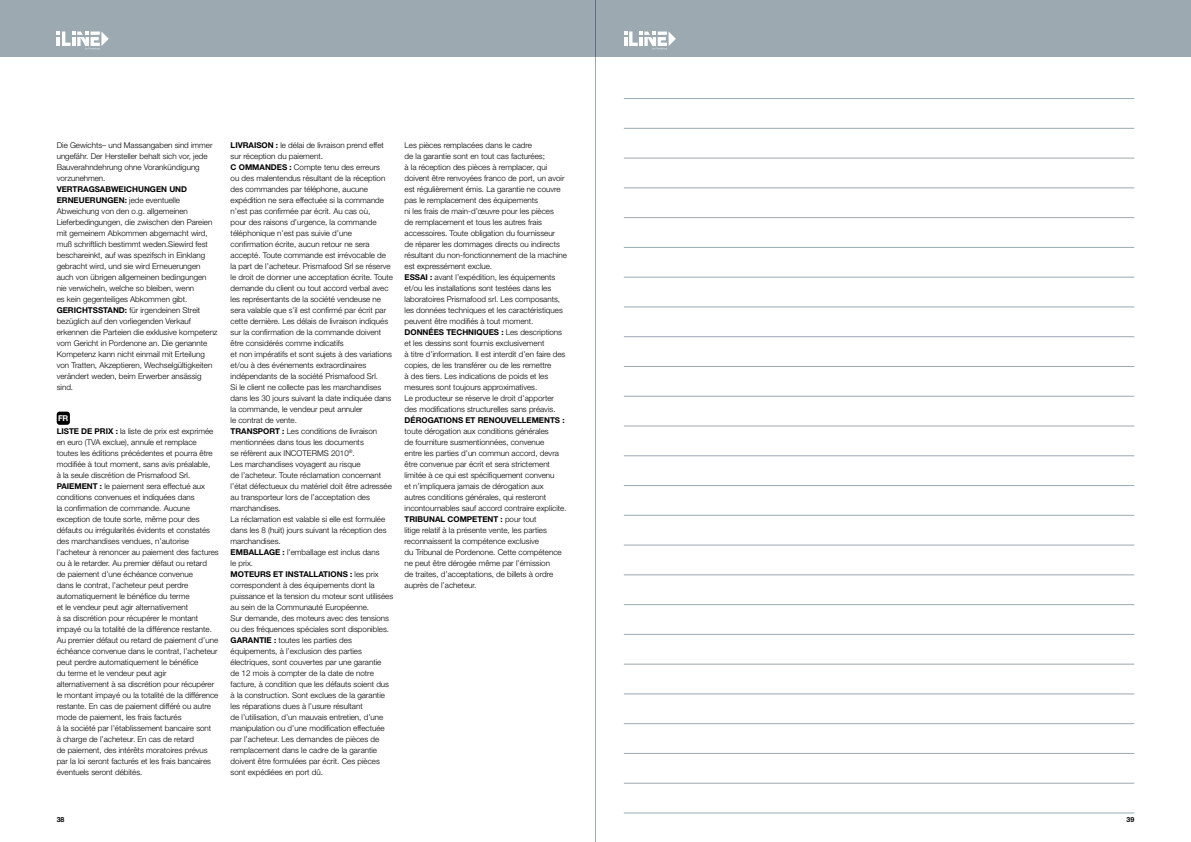
<style>
.page{position:relative;width:1191px;height:842px;background:#fff}
.page>*{position:absolute;margin:0;border:0;box-sizing:border-box;transform-origin:0 0}
.t1{font:300 8px/11px "Helvetica Neue LT Std";color:#000}
.t2{font:700 8px "Helvetica Neue LT Std";color:#000}
.t3{font:700 7px "Helvetica Neue LT Std";color:#000}
.s1{font-weight:700}
.s2{font-weight:700;color:#fff}
</style>
<div class="page">
<div style="left:57px;top:412px;width:13px;height:13px;background:#000;border-radius:3px"></div>
<div style="left:0;top:0;width:1191px;height:57px;background:#9ca9b1"></div>
<svg style="left:57px;top:31px;width:52px;height:19px"></svg>
<hr style="left:624px;top:98px;width:510px;height:1px;background:#9ca9b1">
<hr style="left:624px;top:128px;width:510px;height:1px;background:#9ca9b1">
<hr style="left:624px;top:158px;width:510px;height:1px;background:#9ca9b1">
<hr style="left:624px;top:187px;width:510px;height:1px;background:#9ca9b1">
<hr style="left:624px;top:217px;width:510px;height:1px;background:#9ca9b1">
<hr style="left:624px;top:247px;width:510px;height:1px;background:#9ca9b1">
<hr style="left:624px;top:277px;width:510px;height:1px;background:#9ca9b1">
<hr style="left:624px;top:306px;width:510px;height:1px;background:#9ca9b1">
<hr style="left:624px;top:336px;width:510px;height:1px;background:#9ca9b1">
<hr style="left:624px;top:366px;width:510px;height:1px;background:#9ca9b1">
<hr style="left:624px;top:396px;width:510px;height:1px;background:#9ca9b1">
<hr style="left:624px;top:425px;width:510px;height:1px;background:#9ca9b1">
<hr style="left:624px;top:455px;width:510px;height:1px;background:#9ca9b1">
<hr style="left:624px;top:485px;width:510px;height:1px;background:#9ca9b1">
<hr style="left:624px;top:515px;width:510px;height:1px;background:#9ca9b1">
<hr style="left:624px;top:545px;width:510px;height:1px;background:#9ca9b1">
<hr style="left:624px;top:574px;width:510px;height:1px;background:#9ca9b1">
<hr style="left:624px;top:604px;width:510px;height:1px;background:#9ca9b1">
<hr style="left:624px;top:634px;width:510px;height:1px;background:#9ca9b1">
<hr style="left:624px;top:664px;width:510px;height:1px;background:#9ca9b1">
<hr style="left:624px;top:693px;width:510px;height:1px;background:#9ca9b1">
<hr style="left:624px;top:723px;width:510px;height:1px;background:#9ca9b1">
<hr style="left:624px;top:753px;width:510px;height:1px;background:#9ca9b1">
<hr style="left:624px;top:783px;width:510px;height:1px;background:#9ca9b1">
<hr style="left:624px;top:812px;width:510px;height:1px;background:#9ca9b1">
<svg style="left:624px;top:31px;width:52px;height:19px"></svg>
<hr style="left:595px;top:0;width:1px;height:842px;background:#9ca9b1">
<p class="t1" style="left:57px;top:139px;width:157px">Die Gewichts– und Massangaben sind immer ungefähr. Der Hersteller behalt sich vor, jede Bauverahndehrung ohne Vorankündigung vorzunehmen.</p>
<p class="t1" style="left:57px;top:183px;width:162px"><span class="s1">VERTRAGSABWEICHUNGEN UND ERNEUERUNGEN:</span> jede eventuelle Abweichung von den o.g. allgemeinen Lieferbedingungen, die zwischen den Pareien mit gemeinem Abkommen abgemacht wird, muß schriftlich bestimmt weden.Siewird fest beschareinkt, auf was spezifsch in Einklang gebracht wird, und sie wird Erneuerungen auch von übrigen allgemeinen bedingungen nie verwicheln, welche so bleiben, wenn<br>es kein gegenteiliges Abkommen gibt.<br><span class="s1">GERICHTSSTAND:</span> für irgendeinen Streit bezüglich auf den vorliegenden Verkauf erkennen die Parteien die exklusive kompetenz vom Gericht in Pordenone an. Die genannte Kompetenz kann nicht einmail mit Erteilung von Tratten, Akzeptieren, Wechselgültigkeiten verändert weden, beim Erwerber ansässig sind.</p>
<p class="t1" style="left:57px;top:412px;width:158px;line-height:12.7px"><span class="s2">FR<br></span><span class="s1">LISTE DE PRIX :</span> la liste de prix est exprimée</p>
<p class="t1" style="left:57px;top:436px;width:163px">en euro (TVA exclue), annule et remplace toutes les éditions précédentes et pourra être modifiée à tout moment, sans avis préalable,<br>à la seule discrétion de Prismafood Srl.<br><span class="s1">PAIEMENT :</span> le paiement sera effectué aux conditions convenues et indiquées dans<br>la confirmation de commande. Aucune exception de toute sorte, même pour des défauts ou irrégularités évidents et constatés des marchandises vendues, n’autorise l’acheteur à renoncer au paiement des factures ou à le retarder. Au premier défaut ou retard<br>de paiement d’une échéance convenue<br>dans le contrat, l’acheteur peut perdre automatiquement le bénéfice du terme<br>et le vendeur peut agir alternativement<br>à sa discrétion pour récupérer le montant impayé ou la totalité de la différence restante.<br>Au premier défaut ou retard de paiement d’une échéance convenue dans le contrat, l’acheteur peut perdre automatiquement le bénéfice<br>du terme et le vendeur peut agir alternativement à sa discrétion pour récupérer le montant impayé ou la totalité de la différence restante. En cas de paiement différé ou autre mode de paiement, les frais facturés<br>à la société par l’établissement bancaire sont<br>à charge de l’acheteur. En cas de retard<br>de paiement, des intérêts moratoires prévus par la loi seront facturés et les frais bancaires éventuels seront débités.</p>
<p class="t1" style="left:231px;top:139px;width:164px"><span class="s1">LIVRAISON :</span> le délai de livraison prend effet sur réception du paiement.<br><span class="s1">C OMMANDES :</span> Compte tenu des erreurs<br>ou des malentendus résultant de la réception des commandes par téléphone, aucune expédition ne sera effectuée si la commande n’est pas confirmée par écrit. Au cas où,<br>pour des raisons d’urgence, la commande téléphonique n’est pas suivie d’une confirmation écrite, aucun retour ne sera accepté. Toute commande est irrévocable de la part de l’acheteur. Prismafood Srl se réserve le droit de donner une acceptation écrite. Toute demande du client ou tout accord verbal avec les représentants de la société vendeuse ne sera valable que s’il est confirmé par écrit par cette dernière. Les délais de livraison indiqués sur la confirmation de la commande doivent être considérés comme indicatifs<br>et non impératifs et sont sujets à des variations et/ou à des événements extraordinaires indépendants de la société Prismafood Srl.<br>Si le client ne collecte pas les marchandises dans les 30 jours suivant la date indiquée dans la commande, le vendeur peut annuler<br>le contrat de vente.<br><span class="s1">TRANSPORT :</span> Les conditions de livraison mentionnées dans tous les documents<br>se réfèrent aux INCOTERMS 2010<sup>®</sup>.<br>Les marchandises voyagent au risque<br>de l’acheteur. Toute réclamation concernant l’état défectueux du matériel doit être adressée au transporteur lors de l’acceptation des marchandises.<br>La réclamation est valable si elle est formulée dans les 8 (huit) jours suivant la réception des marchandises.<br><span class="s1">EMBALLAGE :</span> l’emballage est inclus dans<br>le prix.<br><span class="s1">MOTEURS ET INSTALLATIONS :</span> les prix correspondent à des équipements dont la puissance et la tension du moteur sont utilisées au sein de la Communauté Européenne.<br>Sur demande, des moteurs avec des tensions ou des fréquences spéciales sont disponibles.<br><span class="s1">GARANTIE :</span> toutes les parties des équipements, à l’exclusion des parties électriques, sont couvertes par une garantie<br>de 12 mois à compter de la date de notre facture, à condition que les défauts soient dus à la construction. Sont exclues de la garantie les réparations dues à l’usure résultant<br>de l’utilisation, d’un mauvais entretien, d’une manipulation ou d’une modification effectuée par l’acheteur. Les demandes de pièces de remplacement dans le cadre de la garantie doivent être formulées par écrit. Ces pièces sont expédiées en port dû.</p>
<p class="t1" style="left:404px;top:139px;width:164px">Les pièces remplacées dans le cadre<br>de la garantie sont en tout cas facturées;<br>à la réception des pièces à remplacer, qui doivent être renvoyées franco de port, un avoir est régulièrement émis. La garantie ne couvre pas le remplacement des équipements<br>ni les frais de main-d’œuvre pour les pièces<br>de remplacement et tous les autres frais accessoires. Toute obligation du fournisseur<br>de réparer les dommages directs ou indirects résultant du non-fonctionnement de la machine est expressément exclue.<br><span class="s1">ESSAI :</span> avant l’expédition, les équipements et/ou les installations sont testées dans les laboratoires Prismafood srl. Les composants, les données techniques et les caractéristiques peuvent être modifiés à tout moment.<br><span class="s1">DONNÉES TECHNIQUES :</span> Les descriptions et les dessins sont fournis exclusivement<br>à titre d’information. Il est interdit d’en faire des copies, de les transférer ou de les remettre<br>à des tiers. Les indications de poids et les mesures sont toujours approximatives.<br>Le producteur se réserve le droit d’apporter des modifications structurelles sans préavis.</p>
<p class="t2" style="left:404px;top:415px;width:162px">DÉROGATIONS ET RENOUVELLEMENTS :</p>
<p class="t1" style="left:404px;top:425px;width:163px">toute dérogation aux conditions générales<br>de fourniture susmentionnées, convenue<br>entre les parties d’un commun accord, devra être convenue par écrit et sera strictement limitée à ce qui est spécifiquement convenu<br>et n’impliquera jamais de dérogation aux autres conditions générales, qui resteront incontournables sauf accord contraire explicite.<br><span class="s1">TRIBUNAL COMPETENT :</span> pour tout<br>litige relatif à la présente vente, les parties reconnaissent la compétence exclusive<br>du Tribunal de Pordenone. Cette compétence ne peut être dérogée même par l’émission<br>de traites, d’acceptations, de billets à ordre auprès de l’acheteur.</p>
<p class="t3" style="left:57px;top:816px;width:9px">38</p>
<p class="t3" style="left:1126px;top:816px;width:9px">39</p>
</div>
